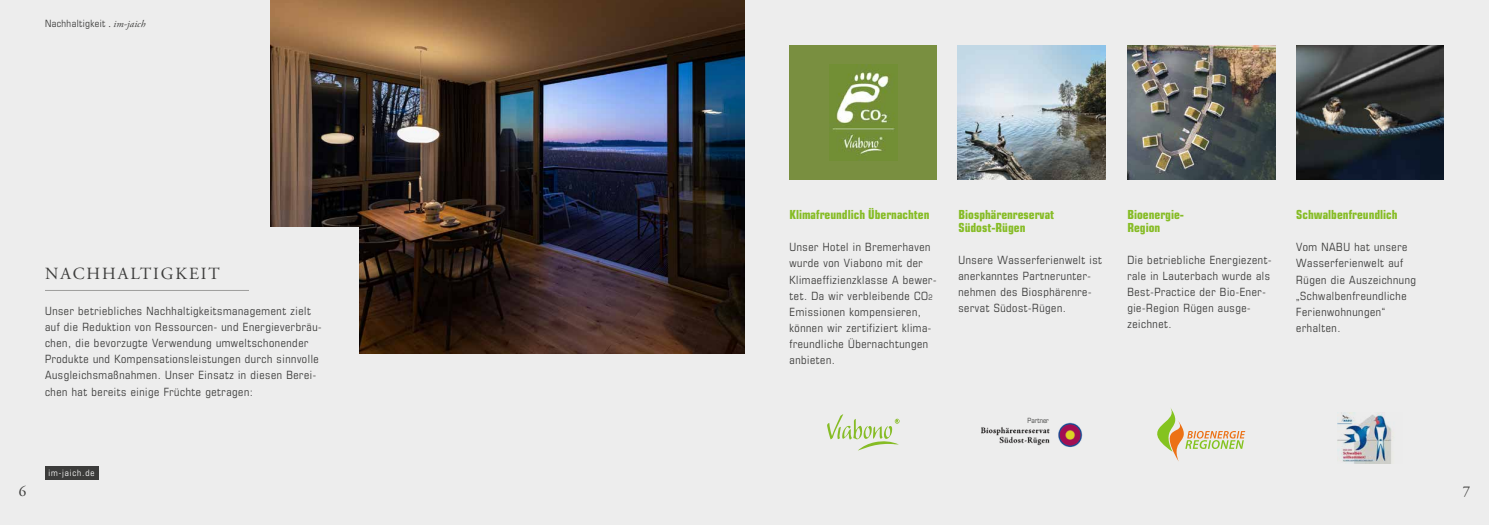
<style>
.page{position:relative;width:1489px;height:525px;background:#fff}
.page>*{position:absolute;margin:0;border:0;box-sizing:border-box;transform-origin:0 0}
.t1{font:17px "Adobe Garamond Pro";letter-spacing:.115em;color:#3c3c3b}
.t2{font:15px "Adobe Garamond Pro";color:#3c3c3b}
.t3{font:700 condensed 12.5px/12.5px "Eurostile LT Std";color:#86bc25}
.t4{font:condensed 11.38px/16.1px "Eurostile LT Std";letter-spacing:.05em;color:#3c3c3b}
.t5{font:condensed 10px "Eurostile LT Std";letter-spacing:.04em;color:#3c3c3b}
.t6{font:condensed 8.75px "Eurostile LT Std";letter-spacing:.1em;color:#fff}
.t7{font:condensed 7.12px "Eurostile LT Std";color:#3c3c3b}
.s1{font-family:"Adobe Garamond Pro";font-stretch:normal}
.s2{font-family:"Adobe Garamond Pro";font-style:italic;font-stretch:normal}
.s3{font-size:7.5px}
</style>
<div class="page">
<div style="left:0;top:0;width:1488px;height:524px;background:#ededed"></div>
<img style="left:270px;top:0;width:474px;height:353px">
<img style="left:1127px;top:45px;width:147px;height:135px">
<img style="left:957px;top:45px;width:148px;height:135px">
<div style="left:789px;top:45px;width:148px;height:135px;background:#798f40"></div>
<div style="left:0;top:227px;width:359px;height:297px;background:#ededed"></div>
<hr style="left:45px;top:290px;width:204px;height:1px;background:#9d9d9c">
<div style="left:45px;top:465px;width:53px;height:14px;background:#3c3c3b"></div>
<img style="left:1296px;top:45px;width:147px;height:135px">
<svg style="left:827px;top:414px;width:72px;height:36px"></svg>
<img style="left:981px;top:422px;width:102px;height:25px">
<svg style="left:1157px;top:408px;width:88px;height:53px"></svg>
<img style="left:1337px;top:412px;width:56px;height:51px">
<img style="left:829px;top:64px;width:68px;height:97px">
<p class="t5" style="left:45px;top:17px;width:102px">Nachhaltigkeit <span class="s1">.</span> <span class="s2">im-jaich</span></p>
<h1 class="t1" style="left:45px;top:263px;width:176px">NACHHALTIGKEIT</h1>
<p class="t4" style="left:45px;top:302px;width:278px">Unser betriebliches Nachhaltigkeitsmanagement zielt auf die Reduktion von Ressourcen- und Energieverbräu&shy;chen, die bevorzugte Verwendung umweltschonender Produkte und Kompensationsleistungen durch sinnvolle Ausgleichsmaßnahmen. Unser Einsatz in diesen Berei&shy;chen hat bereits einige Früchte getragen:</p>
<h2 class="t2" style="left:19px;top:481px;width:9px">6</h2>
<p class="t6" style="left:49px;top:467px;width:48px">im-jaich.de</p>
<p class="t3" style="left:789px;top:208px;width:141px">Klimafreundlich Übernachten</p>
<p class="t4" style="left:789px;top:239px;width:148px">Unser Hotel in Bremerhaven wurde von Viabono mit der<br>Klimaeffizienzklasse A bewer&shy;tet. Da wir verbleibende CO<span class="s3">2<br></span>Emissionen kompensieren, können wir zertifiziert klima&shy;freundliche Übernachtungen anbieten.</p>
<p class="t3" style="left:958px;top:208px;width:97px">Biosphärenreservat<br>Südost-Rügen</p>
<p class="t4" style="left:958px;top:251px;width:145px">Unsere Wasserferienwelt ist anerkanntes Partnerunter&shy;nehmen des Biosphärenre&shy;servat Südost-Rügen.</p>
<p class="t7" style="left:1027px;top:416px;width:23px">Partner</p>
<p class="t3" style="left:1127px;top:208px;width:58px">Bioenergie-<br>Region</p>
<p class="t4" style="left:1127px;top:251px;width:146px">Die betriebliche Energiezent&shy;rale in Lauterbach wurde als<br>Best-Practice der Bio-Ener&shy;gie-Region Rügen ausge&shy;zeichnet.</p>
<p class="t3" style="left:1296px;top:208px;width:103px">Schwalbenfreundlich</p>
<p class="t4" style="left:1296px;top:239px;width:121px">Vom NABU hat unsere<br>Wasserferienwelt auf<br>Rügen die Auszeichnung „Schwalbenfreundliche<br>Ferienwohnungen“ erhalten.</p>
<h2 class="t2" style="left:1462px;top:481px;width:9px">7</h2>
</div>
